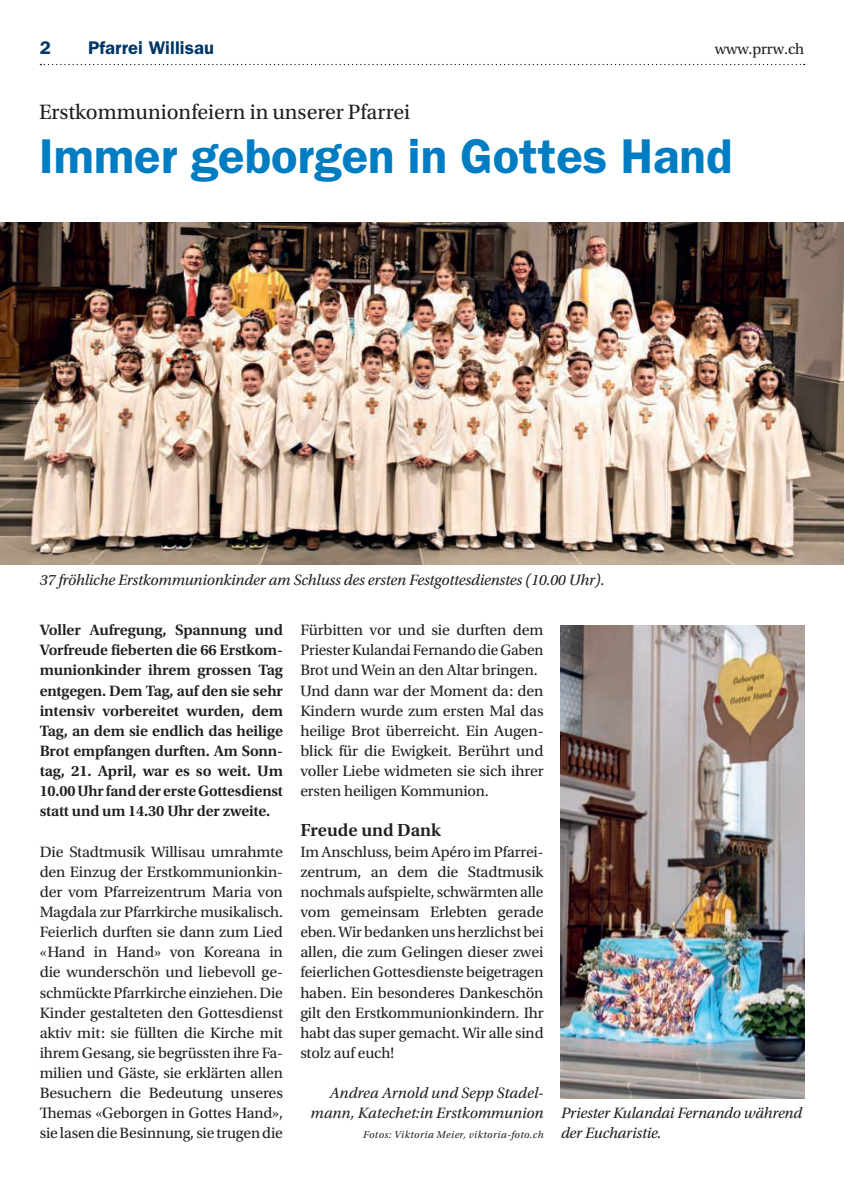
<style>
.page{position:relative;width:844px;height:1191px;background:#fff}
.page>*{position:absolute;margin:0;border:0;box-sizing:border-box;transform-origin:0 0}
.t1{font:600 49px "ITC Franklin Gothic Std";color:#007cc2}
.t2{font:21.88px "Utopia Std";color:#231f20}
.t3{font:600 18.38px "ITC Franklin Gothic Std";letter-spacing:.005em;color:#003667}
.t4{font:600 18.38px "Utopia Std";color:#231f20}
.t5{font:15.75px/20.1px "Utopia Std";letter-spacing:-.01em;color:#231f20;text-align:justify}
.t6{font:600 15.75px/20.1px "Utopia Std";letter-spacing:-.01em;color:#231f20;text-align:justify}
.t7{font:italic 15.75px/20.1px "Utopia Std";letter-spacing:-.01em;color:#231f20;text-align:right}
.t8{font:italic 10.5px "Utopia Std";letter-spacing:.045em;color:#231f20}
</style>
<div class="page">
<svg style="left:40px;top:64px;width:764px;height:1px"></svg>
<img style="left:0;top:222px;width:843px;height:342px">
<img style="left:560px;top:625px;width:244px;height:473px">
<p class="t3" style="left:40px;top:37px;width:13px">2</p>
<p class="t3" style="left:88px;top:37px;width:127px">Pfarrei Willisau</p>
<p class="t5" style="left:714px;top:39px;width:91px">www.prrw.ch</p>
<h2 class="t2" style="left:39px;top:100px;width:372px">Erstkommunionfeiern in unserer Pfarrei</h2>
<h1 class="t1" style="left:39px;top:127px;width:694px">Immer geborgen in Gottes Hand</h1>
<p class="t7" style="left:40px;top:570px;width:566px">37 fröhliche Erstkommunionkinder am Schluss des ersten Festgottesdienstes (10.00 Uhr).</p>
<p class="t6" style="left:40px;top:620px;width:245px">Voller Aufregung, Spannung und Vorfreude fieberten die 66 Erstkom&shy;munionkinder ihrem grossen Tag entgegen. Dem Tag, auf den sie sehr intensiv vorbereitet wurden, dem Tag, an dem sie endlich das heilige Brot empfangen durften. Am Sonn&shy;tag, 21. April, war es so weit. Um 10.00 Uhr fand der erste Gottesdienst statt und um 14.30 Uhr der zweite.</p>
<p class="t5" style="left:40px;top:841px;width:245px">Die Stadtmusik Willisau umrahmte den Einzug der Erstkommunionkin&shy;der vom Pfarreizentrum Maria von Magdala zur Pfarrkirche musikalisch.<br>Feierlich durften sie dann zum Lied «Hand in Hand» von Koreana in die wunderschön und liebevoll ge&shy;schmückte Pfarrkirche einziehen. Die Kinder gestalteten den Gottesdienst aktiv mit: sie füllten die Kirche mit ihrem Gesang, sie begrüssten ihre Fa&shy;milien und Gäste, sie erklärten allen Besuchern die Bedeutung unseres Themas «Geborgen in Gottes Hand», sie lasen die Besinnung, sie trugen die</p>
<p class="t5" style="left:300px;top:620px;width:245px;text-align:left">Fürbitten vor und sie durften dem Priester Kulandai Fernando die Gaben Brot und Wein an den Altar bringen.<br>Und dann war der Moment da: den Kindern wurde zum ersten Mal das heilige Brot überreicht. Ein Augen&shy;blick für die Ewigkeit. Berührt und voller Liebe widmeten sie sich ihrer ersten heiligen Kommunion.</p>
<p class="t4" style="left:300px;top:820px;width:142px">Freude und Dank</p>
<p class="t5" style="left:300px;top:841px;width:245px">Im Anschluss, beim Apéro im Pfarrei&shy;zentrum, an dem die Stadtmusik nochmals aufspielte, schwärmten alle vom gemeinsam Erlebten gerade eben. Wir bedanken uns herzlichst bei allen, die zum Gelingen dieser zwei feierlichen Gottesdienste beigetragen haben. Ein besonderes Dankeschön gilt den Erstkommunionkindern. Ihr habt das super gemacht. Wir alle sind stolz auf euch!</p>
<p class="t7" style="left:310px;top:1083px;width:234px">Andrea Arnold und Sepp Stadel&shy;mann, Katechet:in Erstkommunion</p>
<p class="t8" style="left:363px;top:1129px;width:182px">Fotos: Viktoria Meier, viktoria-foto.ch</p>
<p class="t7" style="left:561px;top:1103px;width:243px;text-align:left">Priester Kulandai Fernando während der Eucharistie.</p>
</div>
